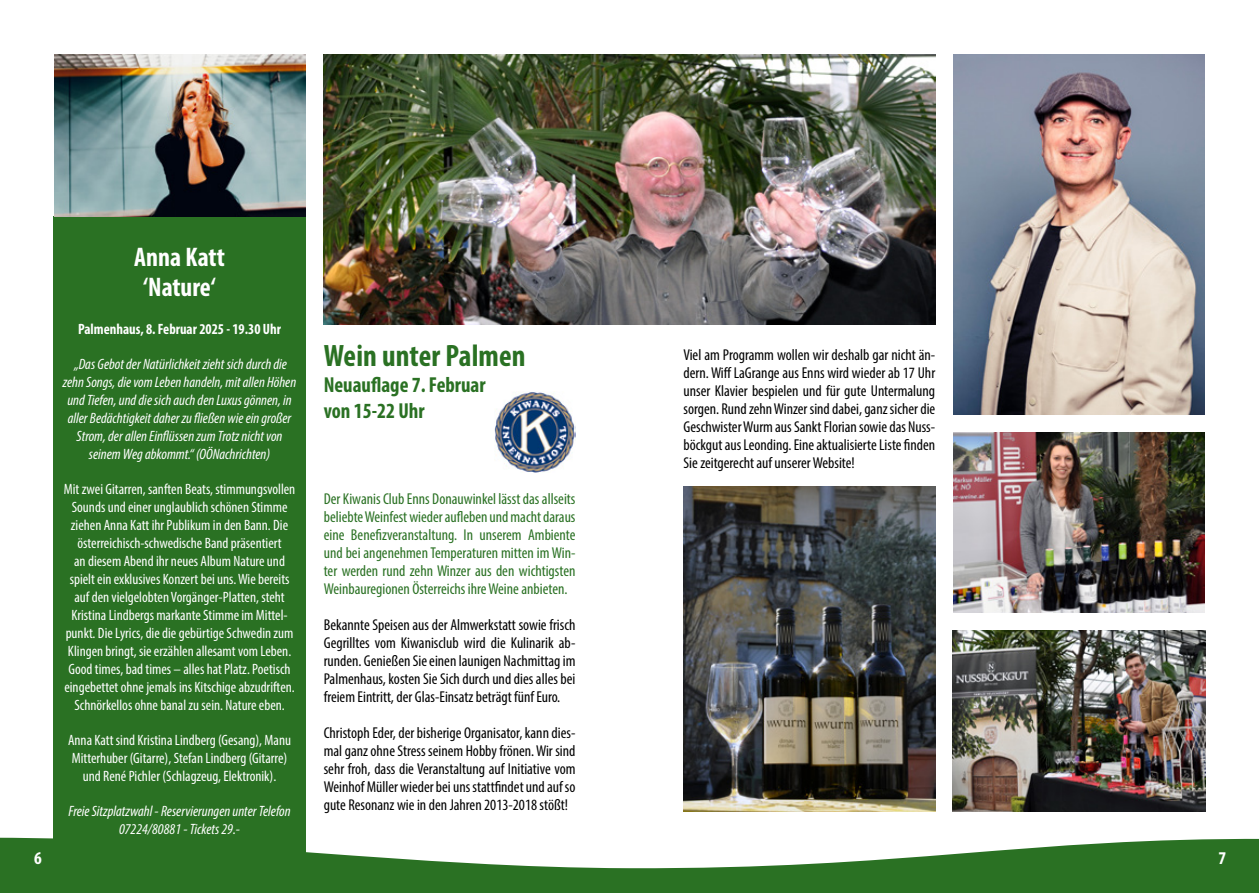
<style>
.page{position:relative;width:1259px;height:893px;background:#fff}
.page>*{position:absolute;margin:0;border:0;box-sizing:border-box;transform-origin:0 0}
.t1{font:700 condensed 31.05px "Myriad Pro";letter-spacing:.005em;color:#2a7123}
.t2{font:700 condensed 27px/30px "Myriad Pro";color:#fff;text-align:center}
.t3{font:700 condensed 21.75px/26.1px "Myriad Pro";color:#2a7123}
.t4{font:700 condensed 18px "Myriad Pro";color:#fff}
.t5{font:condensed 15.75px/18px "Myriad Pro";color:#000;text-align:justify}
.t6{font:condensed 15.75px/18px "Myriad Pro";color:#2a7123;text-align:justify}
.t7{font:condensed 15px/18px "Myriad Pro";color:#fff;text-align:center}
.t8{font:italic condensed 15px/18px "Myriad Pro";color:#fff;text-align:center}
.t9{font:700 condensed 15px "Myriad Pro";color:#fff}
</style>
<div class="page">
<svg style="left:0;top:838px;width:1259px;height:55px;fill:#2a7123"></svg>
<div style="left:53px;top:216px;width:253px;height:666px;background:#2a7123"></div>
<img style="left:54px;top:54px;width:252px;height:162px">
<img style="left:324px;top:54px;width:611px;height:270px">
<img style="left:953px;top:54px;width:252px;height:360px">
<img style="left:953px;top:432px;width:251px;height:180px">
<img style="left:953px;top:630px;width:252px;height:181px">
<img style="left:495px;top:392px;width:80px;height:80px">
<img style="left:683px;top:486px;width:252px;height:325px">
<h2 class="t2" style="left:134px;top:242px;width:92px">Anna Katt ‘Nature‘</h2>
<p class="t9" style="left:78px;top:320px;width:204px">Palmenhaus, 8. Februar 2025 - 19.30 Uhr</p>
<p class="t8" style="left:63px;top:355px;width:235px">„Das Gebot der Natürlichkeit zieht sich durch die zehn Songs, die vom Leben handeln, mit allen Höhen und Tiefen, und die sich auch den Luxus gönnen, in aller Bedächtigkeit daher zu fließen wie ein großer Strom, der allen Einflüssen zum Trotz nicht von seinem Weg abkommt.“ (OÖNachrichten)</p>
<p class="t7" style="left:64px;top:480px;width:233px">Mit zwei Gitarren, sanften Beats, stimmungsvollen Sounds und einer unglaublich schönen Stimme ziehen Anna Katt ihr Publikum in den Bann. Die österreichisch-schwedische Band präsentiert<br>an diesem Abend ihr neues Album Nature und spielt ein exklusives Konzert bei uns. Wie bereits auf den vielgelobten Vorgänger-Platten, steht Kristina Lindbergs markante Stimme im Mittel&shy;punkt. Die Lyrics, die die gebürtige Schwedin zum Klingen bringt, sie erzählen allesamt vom Leben.<br>Good times, bad times – alles hat Platz. Poetisch eingebettet ohne jemals ins Kitschige abzudriften.<br>Schnörkellos ohne banal zu sein. Nature eben.</p>
<p class="t7" style="left:68px;top:731px;width:224px">Anna Katt sind Kristina Lindberg (Gesang), Manu<br>Mitterhuber (Gitarre), Stefan Lindberg (Gitarre) und René Pichler (Schlagzeug, Elektronik).</p>
<p class="t8" style="left:68px;top:802px;width:224px">Freie Sitzplatzwahl - Reservierungen unter Telefon<br>07224/80881 - Tickets 29.-</p>
<h1 class="t1" style="left:324px;top:336px;width:203px">Wein unter Palmen</h1>
<h3 class="t3" style="left:324px;top:371px;width:163px">Neuauflage 7. Februar von 15-22 Uhr</h3>
<p class="t6" style="left:324px;top:490px;width:253px">Der Kiwanis Club Enns Donauwinkel lässt das allseits beliebte Weinfest wieder aufleben und macht daraus eine Benefizveranstaltung. In unserem Ambiente und bei angenehmen Temperaturen mitten im Win&shy;ter werden rund zehn Winzer aus den wichtigsten Weinbauregionen Österreichs ihre Weine anbieten.</p>
<p class="t5" style="left:324px;top:616px;width:253px">Bekannte Speisen aus der Almwerkstatt sowie frisch Gegrilltes vom Kiwanisclub wird die Kulinarik ab&shy;runden. Genießen Sie einen launigen Nachmittag im Palmenhaus, kosten Sie Sich durch und dies alles bei freiem Eintritt, der Glas-Einsatz beträgt fünf Euro.</p>
<p class="t5" style="left:324px;top:724px;width:253px">Christoph Eder, der bisherige Organisator, kann dies&shy;mal ganz ohne Stress seinem Hobby frönen. Wir sind sehr froh, dass die Veranstaltung auf Initiative vom Weinhof Müller wieder bei uns stattfindet und auf so gute Resonanz wie in den Jahren 2013-2018 stößt!</p>
<p class="t5" style="left:683px;top:346px;width:253px">Viel am Programm wollen wir deshalb gar nicht än&shy;dern. Wiff LaGrange aus Enns wird wieder ab 17 Uhr unser Klavier bespielen und für gute Untermalung sorgen. Rund zehn Winzer sind dabei, ganz sicher die Geschwister Wurm aus Sankt Florian sowie das Nuss&shy;böckgut aus Leonding. Eine aktualisierte Liste finden Sie zeitgerecht auf unserer Website!</p>
<p class="t4" style="left:34px;top:847px;width:9px">6</p>
<p class="t4" style="left:1218px;top:847px;width:9px">7</p>
</div>
